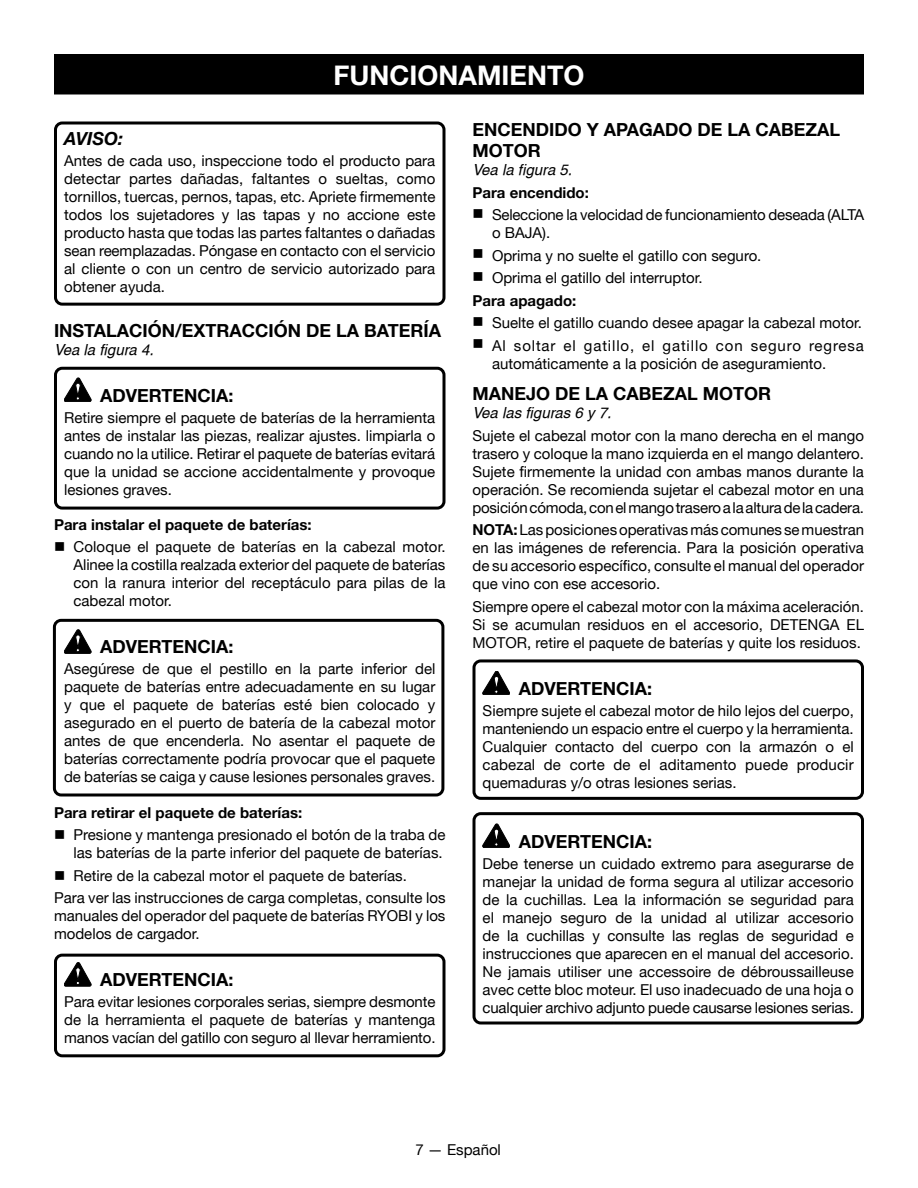
<style>
.page{position:relative;width:918px;height:1188px;background:#fff}
.page>*{position:absolute;margin:0;border:0;box-sizing:border-box;transform-origin:0 0}
.HEADING{font:700 27px "Helvetica Neue";color:#fff}
.Warning{font:700 18px "Helvetica Neue";color:#000}
.Heading_2_w_figure{font:700 18px "Helvetica Neue";color:#000}
.Heading_2_w_figure_n{font:700 18px/21.6px "Helvetica Neue";color:#000}
.Notice{font:italic 700 18px "Helvetica Neue";color:#000}
.Warning_Text{font:15px/18px "Helvetica Neue";color:#000;text-align:justify}
.Body_text{font:15px/18px "Helvetica Neue";color:#000;text-align:justify}
.bullets{font:15px/18px "Helvetica Neue";color:#000}
.Body_text-2{font:700 15px "Helvetica Neue";color:#000}
.See_figure{font:italic 15px "Helvetica";color:#000}
.see_figure{font:italic 15px "Helvetica";color:#000}
.s1{font-weight:700}
</style>
<div class="page">
<svg style="left:64px;top:378px;width:27px;height:24px"></svg>
<svg style="left:64px;top:630px;width:27px;height:23px"></svg>
<svg style="left:64px;top:962px;width:27px;height:24px"></svg>
<svg style="left:483px;top:671px;width:27px;height:24px"></svg>
<svg style="left:483px;top:824px;width:27px;height:24px"></svg>
<div style="left:55px;top:55px;width:808px;height:39px;background:#000"></div>
<div style="left:54px;top:54px;width:810px;height:40px;border:2px solid #000"></div>
<div style="left:53px;top:619px;width:391px;height:177px;border:3px solid #000;border-radius:7px"></div>
<div style="left:54px;top:367px;width:392px;height:143px;border:3px solid #000;border-radius:7px"></div>
<div style="left:54px;top:954px;width:392px;height:103px;border:3px solid #000;border-radius:7px"></div>
<div style="left:54px;top:122px;width:392px;height:184px;border:3px solid #000;border-radius:7px"></div>
<div style="left:472px;top:659px;width:392px;height:141px;border:3px solid #000;border-radius:7px"></div>
<div style="left:472px;top:812px;width:392px;height:212px;border:3px solid #000;border-radius:7px"></div>
<p class="HEADING" style="left:334px;top:58px;width:252px">FUNCIONAMIENTO</p>
<p class="Notice" style="left:64px;top:127px;width:61px">AVISO:</p>
<p class="Warning_Text" style="left:64px;top:151px;width:373px">Antes de cada uso, inspeccione todo el producto para detectar partes dañadas, faltantes o sueltas, como tornillos, tuercas, pernos, tapas, etc. Apriete firmemente todos los sujetadores y las tapas y no accione este producto hasta que todas las partes faltantes o dañadas sean reemplazadas. Póngase en contacto con el servicio al cliente o con un centro de servicio autorizado para obtener ayuda.</p>
<p class="Heading_2_w_figure" style="left:54px;top:319px;width:389px">INSTALACIÓN/EXTRACCIÓN DE LA BATERÍA</p>
<p class="See_figure" style="left:54px;top:341px;width:101px">Vea la figura 4.</p>
<p class="Warning" style="left:100px;top:384px;width:135px">ADVERTENCIA:</p>
<p class="Warning_Text" style="left:64px;top:408px;width:373px">Retire siempre el paquete de baterías de la herramienta antes de instalar las piezas, realizar ajustes. limpiarla o cuando no la utilice. Retirar el paquete de baterías evitará que la unidad se accione accidentalmente y provoque lesiones graves.</p>
<p class="Body_text-2" style="left:54px;top:515px;width:259px">Para instalar el paquete de baterías:</p>
<p class="bullets" style="left:74px;top:538px;width:374px;text-align:justify;text-indent:-20px">■ Coloque el paquete de baterías en la cabezal motor.<br>Alinee la costilla realzada exterior del paquete de baterías con la ranura interior del receptáculo para pilas de la cabezal motor.</p>
<p class="Warning" style="left:100px;top:636px;width:135px">ADVERTENCIA:</p>
<p class="Warning_Text" style="left:64px;top:660px;width:373px">Asegúrese de que el pestillo en la parte inferior del paquete de baterías entre adecuadamente en su lugar y que el paquete de baterías esté bien colocado y asegurado en el puerto de batería de la cabezal motor antes de que encenderla. No asentar el paquete de baterías correctamente podría provocar que el paquete de baterías se caiga y cause lesiones personales graves.</p>
<p class="Body_text-2" style="left:54px;top:803px;width:250px">Para retirar el paquete de baterías:</p>
<p class="bullets" style="left:54px;top:826px;width:393px;text-align:right">■ Presione y mantenga presionado el botón de la traba de las baterías de la parte inferior del paquete de baterías.</p>
<p class="bullets" style="left:54px;top:866px;width:354px">■ Retire de la cabezal motor el paquete de baterías.</p>
<p class="Body_text" style="left:54px;top:889px;width:393px">Para ver las instrucciones de carga completas, consulte los manuales del operador del paquete de baterías RYOBI y los modelos de cargador.</p>
<p class="Warning" style="left:100px;top:969px;width:135px">ADVERTENCIA:</p>
<p class="Warning_Text" style="left:64px;top:993px;width:373px">Para evitar lesiones corporales serias, siempre desmonte de la herramienta el paquete de baterías y mantenga manos vacían del gatillo con seguro al llevar herramiento.</p>
<p class="Heading_2_w_figure_n" style="left:472px;top:118px;width:369px">ENCENDIDO Y APAGADO DE LA CABEZAL<br>MOTOR</p>
<p class="see_figure" style="left:472px;top:161px;width:101px">Vea la figura 5.</p>
<p class="Body_text-2" style="left:472px;top:183px;width:118px">Para encendido:</p>
<p class="bullets" style="left:492px;top:206px;width:374px;text-indent:-20px">■ Seleccione la velocidad de funcionamiento deseada (ALTA o BAJA).</p>
<p class="bullets" style="left:472px;top:246px;width:290px">■ Oprima y no suelte el gatillo con seguro.</p>
<p class="bullets" style="left:472px;top:269px;width:232px">■ Oprima el gatillo del interruptor.</p>
<p class="Body_text-2" style="left:472px;top:291px;width:105px">Para apagado:</p>
<p class="bullets" style="left:472px;top:314px;width:391px">■ Suelte el gatillo cuando desee apagar la cabezal motor.</p>
<p class="bullets" style="left:492px;top:336px;width:374px;text-indent:-20px">■ Al soltar el gatillo, el gatillo con seguro regresa automáticamente a la posición de aseguramiento.</p>
<p class="Heading_2_w_figure" style="left:472px;top:383px;width:300px">MANEJO DE LA CABEZAL MOTOR</p>
<p class="See_figure" style="left:472px;top:404px;width:140px">Vea las figuras 6 y 7.</p>
<p class="Body_text" style="left:472px;top:426px;width:393px">Sujete el cabezal motor con la mano derecha en el mango trasero y coloque la mano izquierda en el mango delantero.<br>Sujete firmemente la unidad con ambas manos durante la operación. Se recomienda sujetar el cabezal motor en una posición cómoda, con el mango trasero a la altura de la cadera.</p>
<p class="Body_text" style="left:472px;top:521px;width:393px"><span class="s1">NOTA:</span> Las posiciones operativas más comunes se muestran en las imágenes de referencia. Para la posición operativa de su accesorio específico, consulte el manual del operador que vino con ese accesorio.</p>
<p class="Body_text" style="left:472px;top:597px;width:393px">Siempre opere el cabezal motor con la máxima aceleración.<br>Si se acumulan residuos en el accesorio, DETENGA EL MOTOR, retire el paquete de baterías y quite los residuos.</p>
<p class="Warning" style="left:519px;top:677px;width:135px">ADVERTENCIA:</p>
<p class="Warning_Text" style="left:483px;top:701px;width:373px">Siempre sujete el cabezal motor de hilo lejos del cuerpo, manteniendo un espacio entre el cuerpo y la herramienta.<br>Cualquier contacto del cuerpo con la armazón o el cabezal de corte de el aditamento puede producir quemaduras y/o otras lesiones serias.</p>
<p class="Warning" style="left:519px;top:830px;width:135px">ADVERTENCIA:</p>
<p class="Warning_Text" style="left:483px;top:854px;width:373px">Debe tenerse un cuidado extremo para asegurarse de manejar la unidad de forma segura al utilizar accesorio de la cuchillas. Lea la información se seguridad para el manejo seguro de la unidad al utilizar accesorio de la cuchillas y consulte las reglas de seguridad e instrucciones que aparecen en el manual del accesorio.<br>Ne jamais utiliser une accessoire de débroussailleuse avec cette bloc moteur. El uso inadecuado de una hoja o cualquier archivo adjunto puede causarse lesiones serias.</p>
<p class="Warning_Text" style="left:415px;top:1140px;width:87px">7 — Español</p>
</div>
